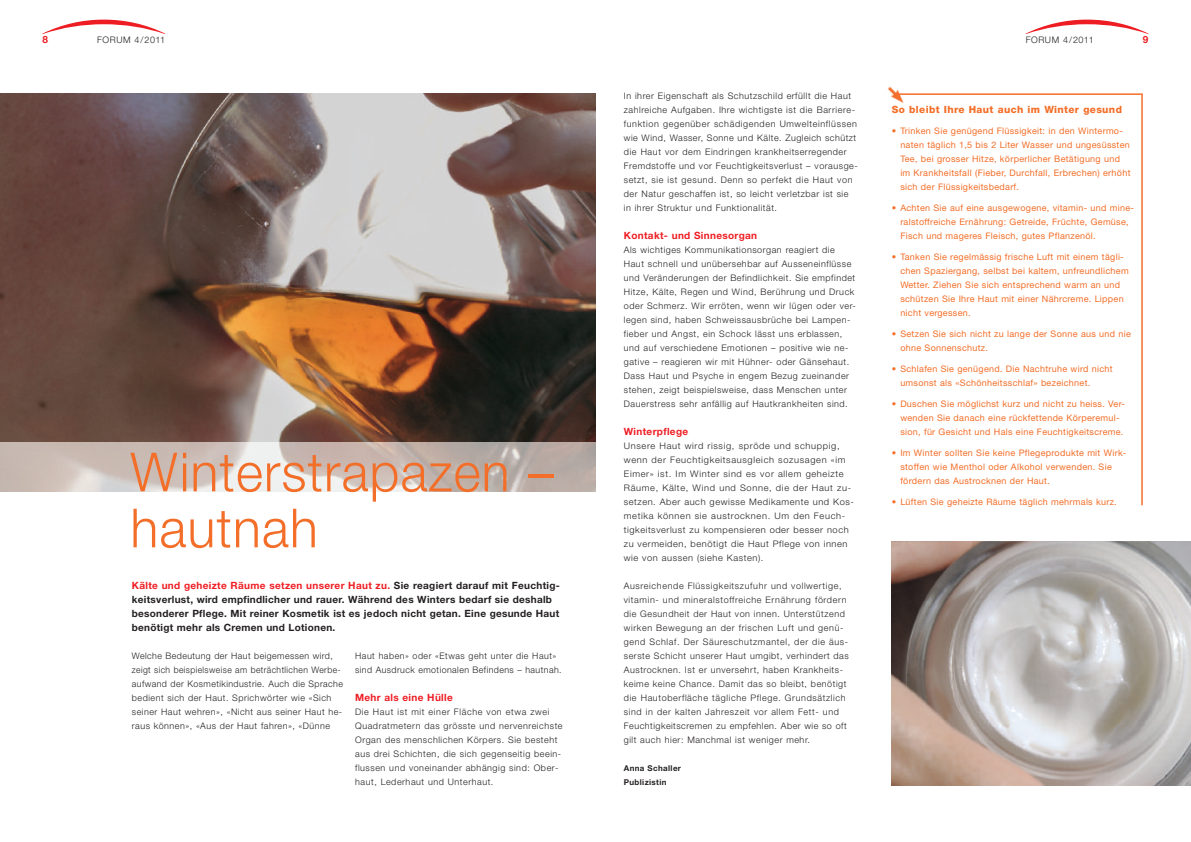
<style>
.page{position:relative;width:1191px;height:842px;background:#fff}
.page>*{position:absolute;margin:0;border:0;box-sizing:border-box;transform-origin:0 0}
.t1{font:300 54px/56px "Helvetica Neue";letter-spacing:.02em;color:#f36e28;scale:.96 1}
.t2{font:700 10px/14px "Helvetica Neue";letter-spacing:.03em;color:#231f20}
.t3{font:700 10px "Helvetica Neue";letter-spacing:.035em;color:#ee1d23}
.t4{font:800 10px "Helvetica Neue";letter-spacing:.04em;color:#f36e28}
.t5{font:300 9px/14px "Helvetica Neue";letter-spacing:.06em;color:#231f20}
.t6{font:9px/14px "Helvetica Neue";letter-spacing:.035em;color:#f36e28}
.t7{font:700 8px/14px "Helvetica Neue";letter-spacing:.045em;color:#231f20}
.s1{color:#ee1d23}
</style>
<div class="page">
<svg style="left:1025px;top:20px;width:123px;height:14px"></svg>
<svg style="left:42px;top:20px;width:123px;height:14px"></svg>
<img style="left:0;top:93px;width:595px;height:350px">
<img style="left:0;top:443px;width:595px;height:48px">
<hr style="left:897px;top:93px;width:245px;height:2px;background:#f36e28">
<hr style="left:1141px;top:94px;width:1px;height:411px;background:#f36e28">
<img style="left:887px;top:86px;width:18px;height:16px">
<img style="left:891px;top:541px;width:300px;height:244px">
<p class="t3" style="left:43px;top:35px;width:7px">8</p>
<p class="t5" style="left:97px;top:33px;width:69px">FORUM 4/2011</p>
<p class="t5" style="left:1025px;top:33px;width:69px">FORUM 4/2011</p>
<p class="t3" style="left:1142px;top:35px;width:7px">9</p>
<h1 class="t1" style="left:130px;top:449px;width:442px">Winterstrapazen – hautnah</h1>
<p class="t2" style="left:132px;top:580px;width:430px"><span class="s1">Kälte und geheizte Räume setzen unserer Haut zu.</span> Sie reagiert darauf mit Feuchtig&shy;keitsverlust, wird empfindlicher und rauer. Während des Winters bedarf sie deshalb besonderer Pflege. Mit reiner Kosmetik ist es jedoch nicht getan. Eine gesunde Haut benötigt mehr als Cremen und Lotionen.</p>
<p class="t5" style="left:132px;top:650px;width:213px">Welche Bedeutung der Haut beigemessen wird, zeigt sich beispielsweise am beträchtlichen Werbe&shy;aufwand der Kosmetikindustrie. Auch die Sprache bedient sich der Haut. Sprichwörter wie «Sich seiner Haut wehren», «Nicht aus seiner Haut he&shy;raus können», «Aus der Haut fahren», «Dünne</p>
<p class="t5" style="left:355px;top:650px;width:208px">Haut haben» oder «Etwas geht unter die Haut» sind Ausdruck emotionalen Befindens – hautnah.</p>
<p class="t3" style="left:355px;top:694px;width:99px">Mehr als eine Hülle</p>
<p class="t5" style="left:355px;top:706px;width:209px">Die Haut ist mit einer Fläche von etwa zwei Quadratmetern das grösste und nervenreichste Organ des menschlichen Körpers. Sie besteht aus drei Schichten, die sich gegenseitig beein&shy;flussen und voneinander abhängig sind: Ober&shy;haut, Lederhaut und Unterhaut.</p>
<p class="t5" style="left:624px;top:90px;width:235px">In ihrer Eigenschaft als Schutzschild erfüllt die Haut zahlreiche Aufgaben. Ihre wichtigste ist die Barriere&shy;funktion gegenüber schädigenden Umwelteinflüssen wie Wind, Wasser, Sonne und Kälte. Zugleich schützt die Haut vor dem Eindringen krankheitserregender Fremdstoffe und vor Feuchtigkeitsverlust – vorausge&shy;setzt, sie ist gesund. Denn so perfekt die Haut von der Natur geschaffen ist, so leicht verletzbar ist sie<br>in ihrer Struktur und Funktionalität.</p>
<p class="t3" style="left:624px;top:232px;width:135px">Kontakt- und Sinnesorgan</p>
<p class="t5" style="left:624px;top:244px;width:233px">Als wichtiges Kommunikationsorgan reagiert die Haut schnell und unübersehbar auf Ausseneinflüsse und Veränderungen der Befindlichkeit. Sie empfindet Hitze, Kälte, Regen und Wind, Berührung und Druck oder Schmerz. Wir erröten, wenn wir lügen oder ver&shy;legen sind, haben Schweissausbrüche bei Lampen&shy;fieber und Angst, ein Schock lässt uns erblassen, und auf verschiedene Emotionen – positive wie ne&shy;gative – reagieren wir mit Hühner- oder Gänsehaut.<br>Dass Haut und Psyche in engem Bezug zueinander stehen, zeigt beispielsweise, dass Menschen unter Dauerstress sehr anfällig auf Hautkrankheiten sind.</p>
<p class="t3" style="left:624px;top:428px;width:66px">Winterpflege</p>
<p class="t5" style="left:624px;top:440px;width:232px">Unsere Haut wird rissig, spröde und schuppig, wenn der Feuchtigkeitsausgleich sozusagen «im Eimer» ist. Im Winter sind es vor allem geheizte Räume, Kälte, Wind und Sonne, die der Haut zu&shy;setzen. Aber auch gewisse Medikamente und Kos&shy;metika können sie austrocknen. Um den Feuch&shy;tigkeitsverlust zu kompensieren oder besser noch zu vermeiden, benötigt die Haut Pflege von innen wie von aussen (siehe Kasten).</p>
<p class="t5" style="left:624px;top:580px;width:226px">Ausreichende Flüssigkeitszufuhr und vollwertige, vitamin- und mineralstoffreiche Ernährung fördern die Gesundheit der Haut von innen. Unterstützend wirken Bewegung an der frischen Luft und genü&shy;gend Schlaf. Der Säureschutzmantel, der die äus&shy;serste Schicht unserer Haut umgibt, verhindert das Austrocknen. Ist er unversehrt, haben Krankheits&shy;keime keine Chance. Damit das so bleibt, benötigt die Hautoberfläche tägliche Pflege. Grundsätzlich sind in der kalten Jahreszeit vor allem Fett- und Feuchtigkeitscremen zu empfehlen. Aber wie so oft gilt auch hier: Manchmal ist weniger mehr.</p>
<p class="t7" style="left:624px;top:762px;width:59px">Anna Schaller<br>Publizistin</p>
<p class="t4" style="left:891px;top:106px;width:232px">So bleibt Ihre Haut auch im Winter gesund</p>
<p class="t6" style="left:900px;top:125px;width:232px;text-indent:-9px">• Trinken Sie genügend Flüssigkeit: in den Wintermo&shy;naten täglich 1,5 bis 2 Liter Wasser und ungesüssten Tee, bei grosser Hitze, körperlicher Betätigung und im Krankheitsfall (Fieber, Durchfall, Erbrechen) erhöht sich der Flüssigkeitsbedarf.</p>
<p class="t6" style="left:900px;top:202px;width:235px;text-indent:-9px">• Achten Sie auf eine ausgewogene, vitamin- und mine&shy;ralstoffreiche Ernährung: Getreide, Früchte, Gemüse,<br>Fisch und mageres Fleisch, gutes Pflanzenöl.</p>
<p class="t6" style="left:900px;top:251px;width:230px;text-indent:-9px">• Tanken Sie regelmässig frische Luft mit einem tägli&shy;chen Spaziergang, selbst bei kaltem, unfreundlichem Wetter. Ziehen Sie sich entsprechend warm an und schützen Sie Ihre Haut mit einer Nährcreme. Lippen nicht vergessen.</p>
<p class="t6" style="left:900px;top:328px;width:232px;text-indent:-9px">• Setzen Sie sich nicht zu lange der Sonne aus und nie ohne Sonnenschutz.</p>
<p class="t6" style="left:900px;top:363px;width:214px;text-indent:-9px">• Schlafen Sie genügend. Die Nachtruhe wird nicht umsonst als «Schönheitsschlaf» bezeichnet.</p>
<p class="t6" style="left:900px;top:398px;width:226px;text-indent:-9px">• Duschen Sie möglichst kurz und nicht zu heiss. Ver&shy;wenden Sie danach eine rückfettende Körperemul&shy;sion, für Gesicht und Hals eine Feuchtigkeitscreme.</p>
<p class="t6" style="left:900px;top:447px;width:228px;text-indent:-9px">• Im Winter sollten Sie keine Pflegeprodukte mit Wirk&shy;stoffen wie Menthol oder Alkohol verwenden. Sie fördern das Austrocknen der Haut.</p>
<p class="t6" style="left:892px;top:496px;width:226px">• Lüften Sie geheizte Räume täglich mehrmals kurz.</p>
</div>
